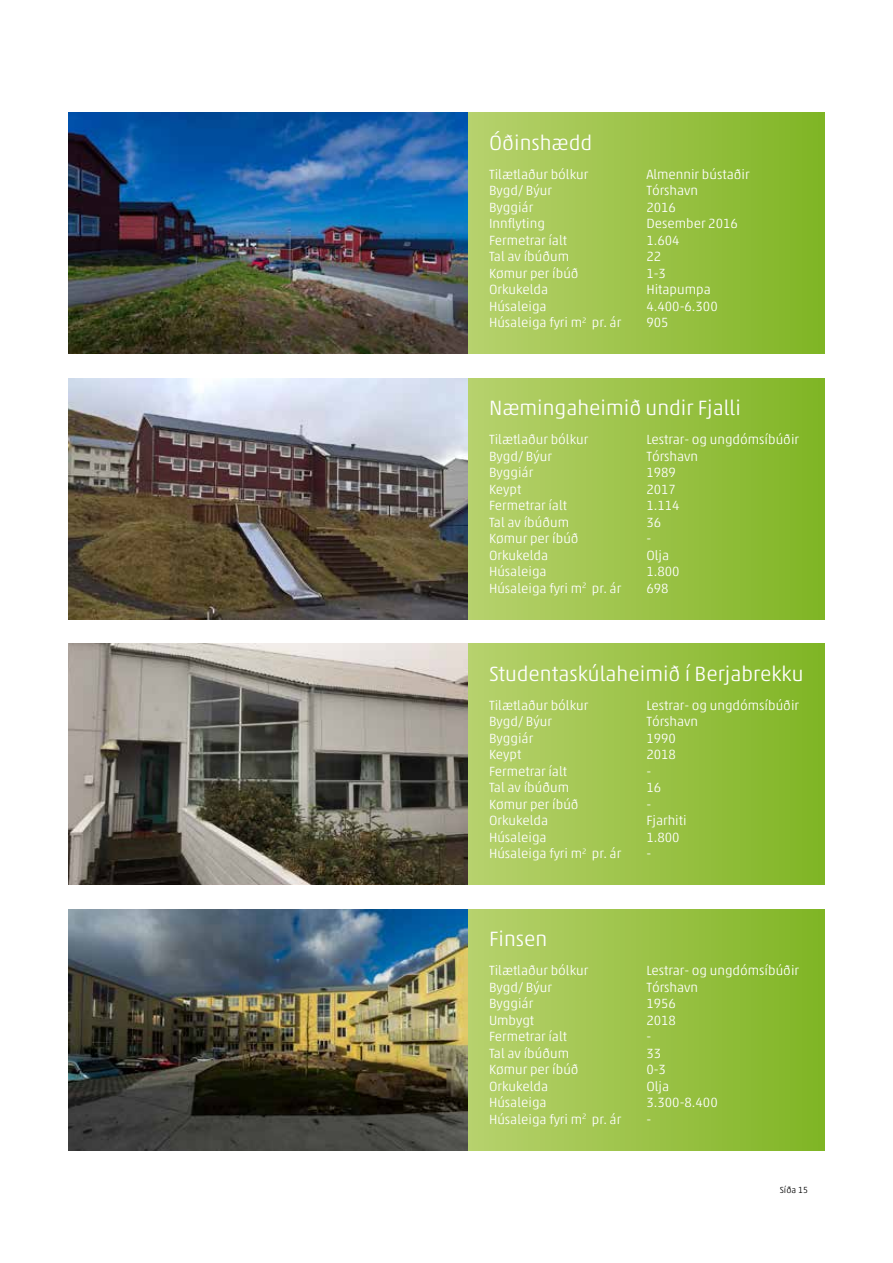
<style>
.page{position:relative;width:893px;height:1263px;background:#fff}
.page>*{position:absolute;margin:0;border:0;box-sizing:border-box;transform-origin:0 0}
.t1{font:300 21px "Akko Pro";color:#fff}
.t2{font:300 13.5px/16.5px "Akko Pro";color:#fff}
.t3{font:300 9px "Akko Pro";color:#000}
</style>
<div class="page">
<div style="left:468px;top:113px;width:357px;height:241px;background:linear-gradient(to right,#b7d16d,#7fb424)"></div>
<img style="left:68px;top:113px;width:400px;height:241px">
<div style="left:468px;top:378px;width:357px;height:241px;background:linear-gradient(to right,#b7d16d,#7fb424)"></div>
<img style="left:68px;top:378px;width:400px;height:241px">
<div style="left:468px;top:644px;width:357px;height:241px;background:linear-gradient(to right,#b7d16d,#7fb424)"></div>
<img style="left:68px;top:644px;width:400px;height:241px">
<div style="left:468px;top:909px;width:357px;height:241px;background:linear-gradient(to right,#b7d16d,#7fb424)"></div>
<img style="left:68px;top:909px;width:400px;height:241px">
<h1 class="t1" style="left:489px;top:130px;width:105px">Óðinshædd</h1>
<p class="t2" style="left:489px;top:166px;width:134px">Tilætlaður bólkur<br>Bygd/ Býur<br>Byggiár<br>Innflyting<br>Fermetrar íalt<br>Tal av íbúðum<br>Kømur per íbúð<br>Orkukelda<br>Húsaleiga<br>Húsaleiga fyri m<sup>2</sup> pr. ár</p>
<p class="t2" style="left:646px;top:166px;width:105px">Almennir bústaðir<br>Tórshavn<br>2016<br>Desember 2016<br>1.604<br>22<br>1-3<br>Hitapumpa<br>4.400-6.300<br>905</p>
<h1 class="t1" style="left:489px;top:395px;width:253px">Næmingaheimið undir Fjalli</h1>
<p class="t2" style="left:489px;top:431px;width:134px">Tilætlaður bólkur<br>Bygd/ Býur<br>Byggiár<br>Keypt<br>Fermetrar íalt<br>Tal av íbúðum<br>Kømur per íbúð<br>Orkukelda<br>Húsaleiga<br>Húsaleiga fyri m<sup>2</sup> pr. ár</p>
<p class="t2" style="left:646px;top:431px;width:154px">Lestrar- og ungdómsíbúðir<br>Tórshavn<br>1989<br>2017<br>1.114<br>36<br>-<br>Olja<br>1.800<br>698</p>
<h1 class="t1" style="left:489px;top:661px;width:316px">Studentaskúlaheimið í Berjabrekku</h1>
<p class="t2" style="left:489px;top:697px;width:134px">Tilætlaður bólkur<br>Bygd/ Býur<br>Byggiár<br>Keypt<br>Fermetrar íalt<br>Tal av íbúðum<br>Kømur per íbúð<br>Orkukelda<br>Húsaleiga<br>Húsaleiga fyri m<sup>2</sup> pr. ár</p>
<p class="t2" style="left:646px;top:697px;width:154px">Lestrar- og ungdómsíbúðir<br>Tórshavn<br>1990<br>2018<br>-<br>16<br>-<br>Fjarhiti<br>1.800<br>-</p>
<h1 class="t1" style="left:489px;top:926px;width:60px">Finsen</h1>
<p class="t2" style="left:489px;top:962px;width:134px">Tilætlaður bólkur<br>Bygd/ Býur<br>Byggiár<br>Umbygt<br>Fermetrar íalt<br>Tal av íbúðum<br>Kømur per íbúð<br>Orkukelda<br>Húsaleiga<br>Húsaleiga fyri m<sup>2</sup> pr. ár</p>
<p class="t2" style="left:646px;top:962px;width:154px">Lestrar- og ungdómsíbúðir<br>Tórshavn<br>1956<br>2018<br>-<br>33<br>0-3<br>Olja<br>3.300-8.400<br>-</p>
<p class="t3" style="left:780px;top:1185px;width:30px">Síða 15</p>
</div>
